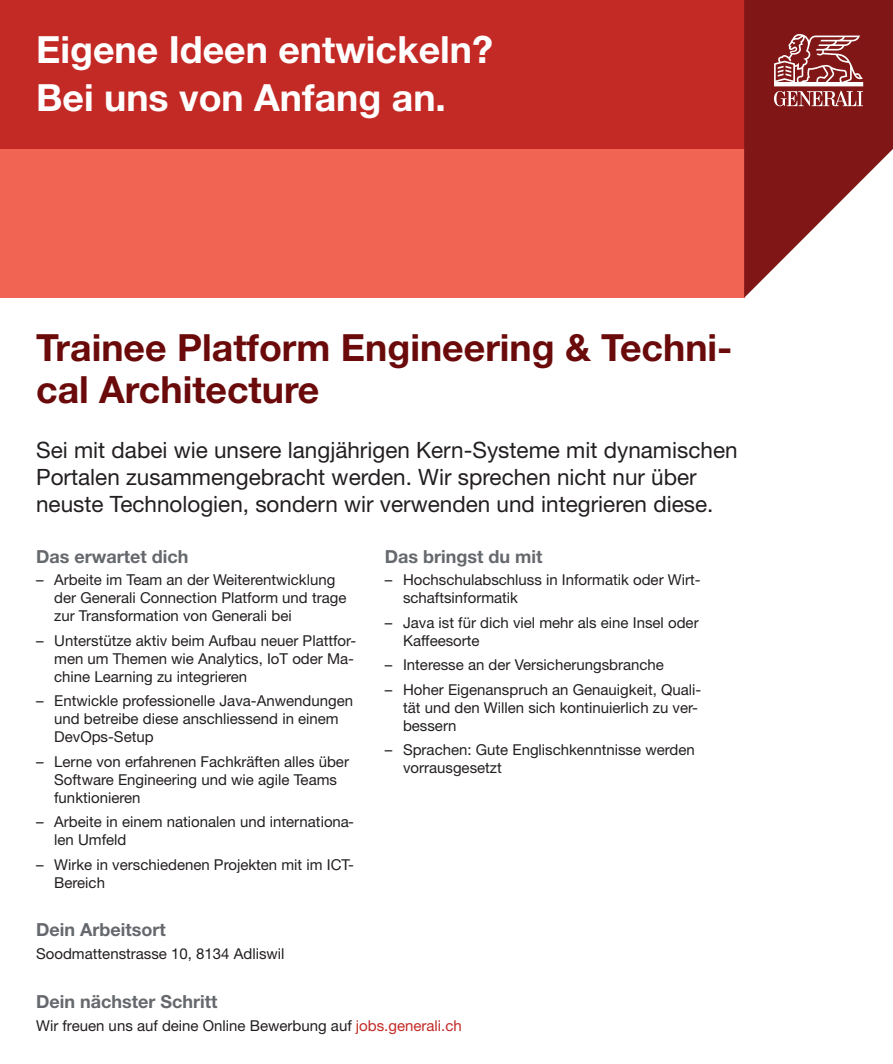
<style>
.page{position:relative;width:893px;height:1064px;background:#fff}
.page>*{position:absolute;margin:0;border:0;box-sizing:border-box;transform-origin:0 0}
.t1{font:700 37.5px/42px "Helvetica Neue LT Com";color:#6b0a0b}
.t2{font:700 37.5px/48px "Helvetica Neue LT Com";color:#fff}
.t3{font:22.5px/27px "Helvetica Neue LT Com";color:#231f20}
.t4{font:700 18px "Helvetica Neue LT Com";color:#65686c}
.t5{font:15px/18px "Helvetica Neue LT Com";color:#231f20}
.s1{color:#c32925}
</style>
<div class="page">
<div style="left:0;top:0;width:744px;height:149px;background:#c32925"></div>
<div style="left:0;top:149px;width:744px;height:149px;background:#f16352"></div>
<svg style="left:744px;top:0;width:149px;height:298px;fill:#801616"></svg>
<svg style="left:774px;top:34px;width:89px;height:72px"></svg>
<h1 class="t2" style="left:36px;top:25px;width:458px">Eigene Ideen entwickeln?<br>Bei uns von Anfang an.</h1>
<h1 class="t1" style="left:36px;top:325px;width:698px">Trainee Platform Engineering &amp; Techni&shy;cal Architecture</h1>
<h2 class="t3" style="left:36px;top:436px;width:703px">Sei mit dabei wie unsere langjährigen Kern-Systeme mit dynamischen<br>Portalen zusammengebracht werden. Wir sprechen nicht nur über neuste Technologien, sondern wir verwenden und integrieren diese.</h2>
<p class="t4" style="left:36px;top:545px;width:154px">Das erwartet dich</p>
<p class="t5" style="left:54px;top:570px;width:294px;text-indent:-18px">– Arbeite im Team an der Weiterentwicklung der Generali Connection Platform und trage zur Transformation von Generali bei</p>
<p class="t5" style="left:54px;top:631px;width:303px;text-indent:-18px">– Unterstütze aktiv beim Aufbau neuer Plattfor&shy;men um Themen wie Analytics, IoT oder Ma&shy;chine Learning zu integrieren</p>
<p class="t5" style="left:54px;top:691px;width:300px;text-indent:-18px">– Entwickle professionelle Java-Anwendungen und betreibe diese anschliessend in einem<br>DevOps-Setup</p>
<p class="t5" style="left:54px;top:752px;width:296px;text-indent:-18px">– Lerne von erfahrenen Fachkräften alles über<br>Software Engineering und wie agile Teams funktionieren</p>
<p class="t5" style="left:54px;top:812px;width:301px;text-indent:-18px">– Arbeite in einem nationalen und internationa&shy;len Umfeld</p>
<p class="t5" style="left:54px;top:854px;width:301px;text-indent:-18px">– Wirke in verschiedenen Projekten mit im ICT-<br>Bereich</p>
<p class="t4" style="left:385px;top:545px;width:159px">Das bringst du mit</p>
<p class="t5" style="left:403px;top:570px;width:299px;text-indent:-18px">– Hochschulabschluss in Informatik oder Wirt&shy;schaftsinformatik</p>
<p class="t5" style="left:403px;top:613px;width:297px;text-indent:-18px">– Java ist für dich viel mehr als eine Insel oder<br>Kaffeesorte</p>
<p class="t5" style="left:385px;top:655px;width:280px">– Interesse an der Versicherungsbranche</p>
<p class="t5" style="left:403px;top:680px;width:300px;text-indent:-18px">– Hoher Eigenanspruch an Genauigkeit, Quali&shy;tät und den Willen sich kontinuierlich zu ver&shy;bessern</p>
<p class="t5" style="left:403px;top:740px;width:293px;text-indent:-18px">– Sprachen: Gute Englischkenntnisse werden vorrausgesetzt</p>
<p class="t4" style="left:36px;top:918px;width:131px">Dein Arbeitsort</p>
<p class="t5" style="left:36px;top:943px;width:250px">Soodmattenstrasse 10, 8134 Adliswil</p>
<p class="t4" style="left:36px;top:990px;width:183px">Dein nächster Schritt</p>
<p class="t5" style="left:36px;top:1015px;width:427px">Wir freuen uns auf deine Online Bewerbung auf <span class="s1">jobs.generali.ch</span></p>
</div>
